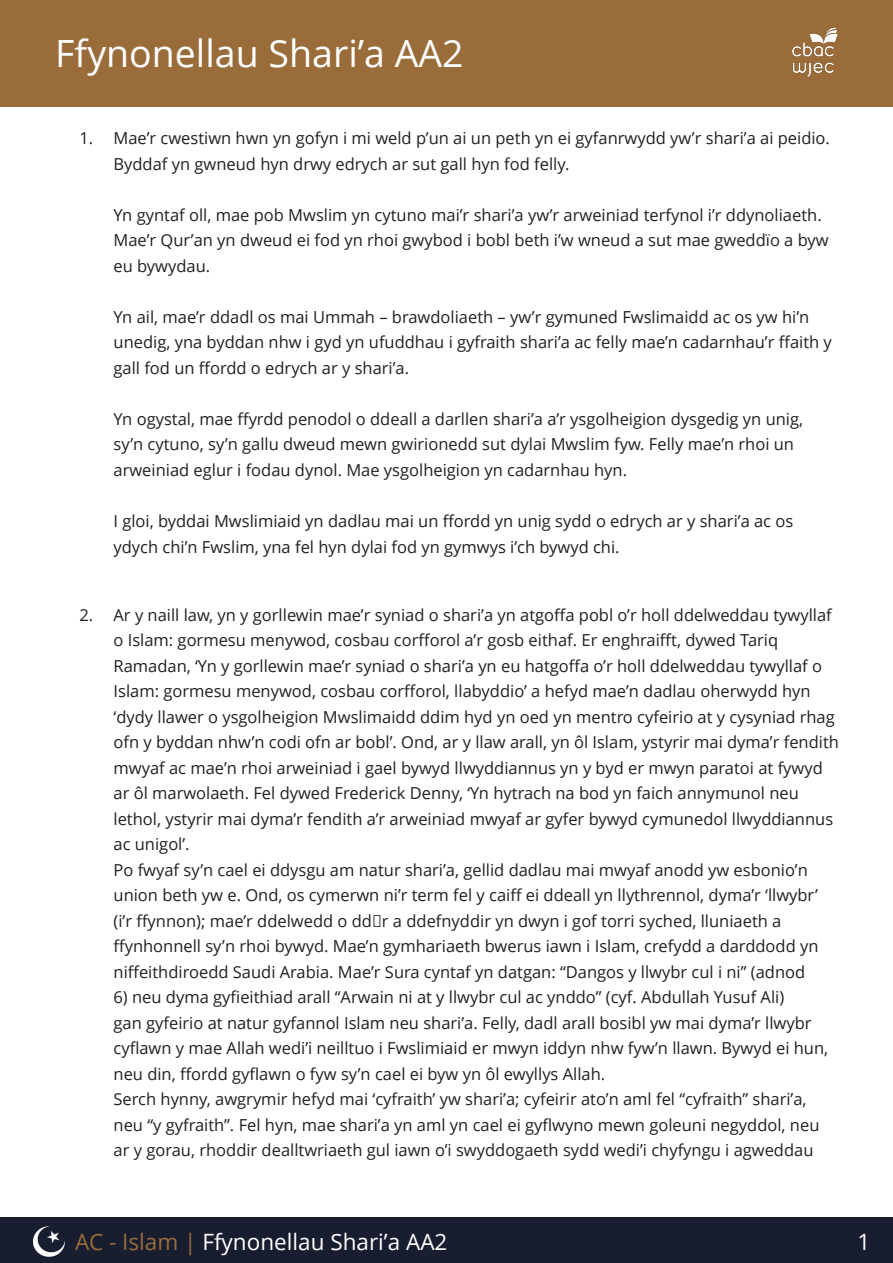
<style>
.page{position:relative;width:893px;height:1263px;background:#fff}
.page>*{position:absolute;margin:0;border:0;box-sizing:border-box;transform-origin:0 0}
.t1{font:37.5px "Open Sans";color:#fff}
.t2{font:22.5px "Open Sans";color:#fff}
.t3{font:16.5px/25.5px "Open Sans";color:#231f20}
.s1{color:#9a6c3a}
</style>
<div class="page">
<div style="left:0;top:0;width:893px;height:106px;background:#9a6c3a"></div>
<div style="left:0;top:1217px;width:893px;height:46px;background:#181d30"></div>
<img style="left:34px;top:1226px;width:31px;height:31px">
<img style="left:792px;top:28px;width:46px;height:49px">
<h1 class="t1" style="left:55px;top:28px;width:410px">Ffynonellau Shari’a AA2</h1>
<p class="t3" style="left:114px;top:125px;width:718px;text-indent:-34px">1. Mae’r cwestiwn hwn yn gofyn i mi weld p’un ai un peth yn ei gyfanrwydd yw’r shari’a ai peidio.<br>Byddaf yn gwneud hyn drwy edrych ar sut gall hyn fod felly.</p>
<p class="t3" style="left:114px;top:202px;width:716px">Yn gyntaf oll, mae pob Mwslim yn cytuno mai’r shari’a yw’r arweiniad terfynol i’r ddynoliaeth.<br>Mae’r Qur’an yn dweud ei fod yn rhoi gwybod i bobl beth i’w wneud a sut mae gweddïo a byw eu bywydau.</p>
<p class="t3" style="left:114px;top:304px;width:720px">Yn ail, mae’r ddadl os mai Ummah – brawdoliaeth – yw’r gymuned Fwslimaidd ac os yw hi’n unedig, yna byddan nhw i gyd yn ufuddhau i gyfraith shari’a ac felly mae’n cadarnhau’r ffaith y gall fod un ffordd o edrych ar y shari’a.</p>
<p class="t3" style="left:114px;top:406px;width:691px">Yn ogystal, mae ffyrdd penodol o ddeall a darllen shari’a a’r ysgolheigion dysgedig yn unig, sy’n cytuno, sy’n gallu dweud mewn gwirionedd sut dylai Mwslim fyw. Felly mae’n rhoi un arweiniad eglur i fodau dynol. Mae ysgolheigion yn cadarnhau hyn.</p>
<p class="t3" style="left:114px;top:508px;width:681px">I gloi, byddai Mwslimiaid yn dadlau mai un ffordd yn unig sydd o edrych ar y shari’a ac os ydych chi’n Fwslim, yna fel hyn dylai fod yn gymwys i’ch bywyd chi.</p>
<p class="t3" style="left:114px;top:601px;width:727px;text-indent:-34px">2. Ar y naill law, yn y gorllewin mae’r syniad o shari’a yn atgoffa pobl o’r holl ddelweddau tywyllaf o Islam: gormesu menywod, cosbau corfforol a’r gosb eithaf. Er enghraifft, dywed Tariq Ramadan, ‘Yn y gorllewin mae’r syniad o shari’a yn eu hatgoffa o’r holl ddelweddau tywyllaf o Islam: gormesu menywod, cosbau corfforol, llabyddio’ a hefyd mae’n dadlau oherwydd hyn ‘dydy llawer o ysgolheigion Mwslimaidd ddim hyd yn oed yn mentro cyfeirio at y cysyniad rhag ofn y byddan nhw’n codi ofn ar bobl’. Ond, ar y llaw arall, yn ôl Islam, ystyrir mai dyma’r fendith mwyaf ac mae’n rhoi arweiniad i gael bywyd llwyddiannus yn y byd er mwyn paratoi at fywyd ar ôl marwolaeth. Fel dywed Frederick Denny, ‘Yn hytrach na bod yn faich annymunol neu lethol, ystyrir mai dyma’r fendith a’r arweiniad mwyaf ar gyfer bywyd cymunedol llwyddiannus ac unigol’.<br>Po fwyaf sy’n cael ei ddysgu am natur shari’a, gellid dadlau mai mwyaf anodd yw esbonio’n union beth yw e. Ond, os cymerwn ni’r term fel y caiff ei ddeall yn llythrennol, dyma’r ‘llwybr’ (i’r ffynnon); mae’r ddelwedd o ddŵr a ddefnyddir yn dwyn i gof torri syched, lluniaeth a ffynhonnell sy’n rhoi bywyd. Mae’n gymhariaeth bwerus iawn i Islam, crefydd a darddodd yn niffeithdiroedd Saudi Arabia. Mae’r Sura cyntaf yn datgan: “Dangos y llwybr cul i ni” (adnod</p>
<p class="t3" style="left:114px;top:984px;width:716px">6) neu dyma gyfieithiad arall “Arwain ni at y llwybr cul ac ynddo” (cyf. Abdullah Yusuf Ali)<br>gan gyfeirio at natur gyfannol Islam neu shari’a. Felly, dadl arall bosibl yw mai dyma’r llwybr cyflawn y mae Allah wedi’i neilltuo i Fwslimiaid er mwyn iddyn nhw fyw’n llawn. Bywyd ei hun, neu din, ffordd gyflawn o fyw sy’n cael ei byw yn ôl ewyllys Allah.<br>Serch hynny, awgrymir hefyd mai ‘cyfraith’ yw shari’a; cyfeirir ato’n aml fel “cyfraith” shari’a, neu “y gyfraith”. Fel hyn, mae shari’a yn aml yn cael ei gyflwyno mewn goleuni negyddol, neu ar y gorau, rhoddir dealltwriaeth gul iawn o’i swyddogaeth sydd wedi’i chyfyngu i agweddau</p>
<h2 class="t2" style="left:75px;top:1226px;width:374px"><span class="s1">AC - Islam |</span> Ffynonellau Shari’a AA2</h2>
<h2 class="t2" style="left:858px;top:1226px;width:14px">1</h2>
</div>
